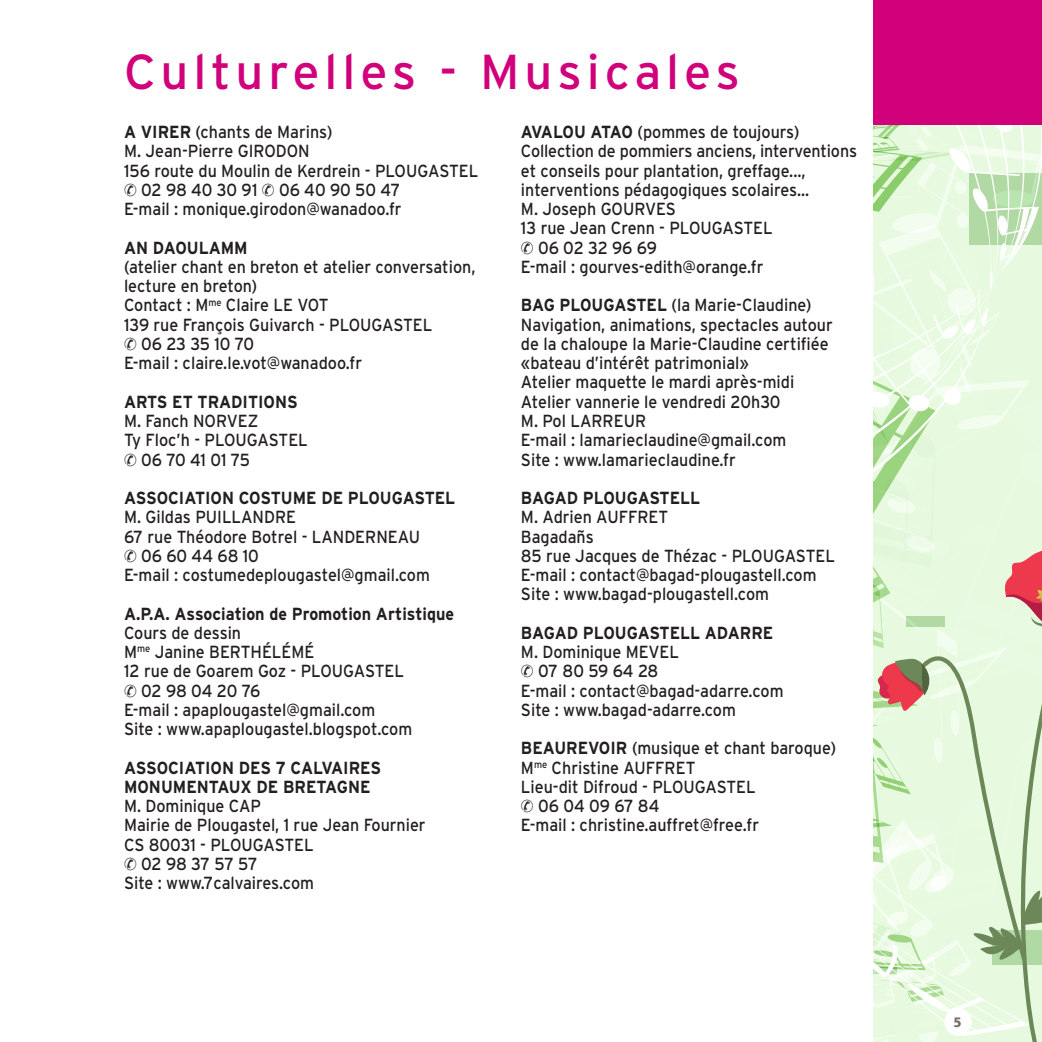
<style>
.page{position:relative;width:1042px;height:1042px;background:#fff}
.page>*{position:absolute;margin:0;border:0;box-sizing:border-box;transform-origin:0 0}
.t1{font:49px "Interstate";letter-spacing:.1em;color:#d0017b}
.t2{font:17.5px/19.2px "Interstate";color:#231f20;scale:.92 1}
.t3{font:700 17.5px/19.2px "Interstate";color:#231f20;scale:.92 1}
.t4{font:500 14px "Formata";color:#766c65}
.s1{font-weight:700}
</style>
<div class="page">
<svg style="left:873px;top:124px;width:169px;height:918px;background:#e0f0d5"></svg>
<div style="left:873px;top:0;width:169px;height:124px;background:#d0017b"></div>
<p class="t1" style="left:124px;top:44px;width:617px">Culturelles - Musicales</p>
<p class="t2" style="left:124px;top:122px;width:228px"><span class="s1">A VIRER</span> (chants de Marins)</p>
<p class="t2" style="left:124px;top:141px;width:203px">M. Jean-Pierre GIRODON</p>
<p class="t2" style="left:124px;top:161px;width:386px">156 route du Moulin de Kerdrein - PLOUGASTEL</p>
<p class="t2" style="left:141px;top:180px;width:283px">02 98 40 30 91 06 40 90 50 47</p>
<p class="t2" style="left:124px;top:199px;width:303px">E-mail : monique.girodon@wanadoo.fr</p>
<p class="t3" style="left:124px;top:238px;width:136px">AN DAOULAMM</p>
<p class="t2" style="left:124px;top:257px;width:383px">(atelier chant en breton et atelier conversation, lecture en breton)</p>
<p class="t2" style="left:124px;top:295px;width:224px">Contact : M<sup>me</sup> Claire LE VOT</p>
<p class="t2" style="left:124px;top:315px;width:337px">139 rue François Guivarch - PLOUGASTEL</p>
<p class="t2" style="left:141px;top:334px;width:124px">06 23 35 10 70</p>
<p class="t2" style="left:124px;top:353px;width:260px">E-mail : claire.le.vot@wanadoo.fr</p>
<p class="t3" style="left:124px;top:392px;width:190px">ARTS ET TRADITIONS</p>
<p class="t2" style="left:124px;top:411px;width:148px">M. Fanch NORVEZ</p>
<p class="t2" style="left:124px;top:430px;width:201px">Ty Floc’h - PLOUGASTEL</p>
<p class="t2" style="left:141px;top:449px;width:120px">06 70 41 01 75</p>
<p class="t3" style="left:124px;top:488px;width:361px">ASSOCIATION COSTUME DE PLOUGASTEL</p>
<p class="t2" style="left:124px;top:507px;width:189px">M. Gildas PUILLANDRE</p>
<p class="t2" style="left:124px;top:526px;width:323px">67 rue Théodore Botrel - LANDERNEAU</p>
<p class="t2" style="left:141px;top:546px;width:130px">06 60 44 68 10</p>
<p class="t2" style="left:124px;top:565px;width:334px">E-mail : costumedeplougastel@gmail.com</p>
<p class="t3" style="left:124px;top:603px;width:360px">A.P.A. Association de Promotion Artistique</p>
<p class="t2" style="left:124px;top:623px;width:129px">Cours de dessin</p>
<p class="t2" style="left:124px;top:642px;width:208px">M<sup>me</sup> Janine BERTHÉLÉMÉ</p>
<p class="t2" style="left:124px;top:661px;width:306px">12 rue de Goarem Goz - PLOUGASTEL</p>
<p class="t2" style="left:141px;top:680px;width:131px">02 98 04 20 76</p>
<p class="t2" style="left:124px;top:700px;width:275px">E-mail : apaplougastel@gmail.com</p>
<p class="t2" style="left:124px;top:719px;width:315px">Site : www.apaplougastel.blogspot.com</p>
<p class="t3" style="left:124px;top:757px;width:281px">ASSOCIATION DES 7 CALVAIRES<br>MONUMENTAUX DE BRETAGNE</p>
<p class="t2" style="left:124px;top:796px;width:150px">M. Dominique CAP</p>
<p class="t2" style="left:124px;top:815px;width:329px">Mairie de Plougastel, 1 rue Jean Fournier</p>
<p class="t2" style="left:124px;top:834px;width:208px">CS 80031 - PLOUGASTEL</p>
<p class="t2" style="left:141px;top:854px;width:128px">02 98 37 57 57</p>
<p class="t2" style="left:124px;top:873px;width:208px">Site : www.7calvaires.com</p>
<p class="t2" style="left:521px;top:122px;width:304px"><span class="s1">AVALOU ATAO</span> (pommes de toujours)</p>
<p class="t2" style="left:521px;top:141px;width:367px">Collection de pommiers anciens, interventions</p>
<p class="t2" style="left:521px;top:161px;width:315px">et conseils pour plantation, greffage..., interventions pédagogiques scolaires...</p>
<p class="t2" style="left:521px;top:199px;width:170px">M. Joseph GOURVES</p>
<p class="t2" style="left:521px;top:218px;width:275px">13 rue Jean Crenn - PLOUGASTEL</p>
<p class="t2" style="left:538px;top:238px;width:131px">06 02 32 96 69</p>
<p class="t2" style="left:521px;top:257px;width:265px">E-mail : gourves-edith@orange.fr</p>
<p class="t2" style="left:521px;top:295px;width:317px"><span class="s1">BAG PLOUGASTEL</span> (la Marie-Claudine)</p>
<p class="t2" style="left:521px;top:315px;width:340px">Navigation, animations, spectacles autour</p>
<p class="t2" style="left:521px;top:334px;width:336px">de la chaloupe la Marie-Claudine certifiée</p>
<p class="t2" style="left:521px;top:353px;width:249px">«bateau d’intérêt patrimonial»</p>
<p class="t2" style="left:521px;top:372px;width:298px">Atelier maquette le mardi après-midi</p>
<p class="t2" style="left:521px;top:392px;width:284px">Atelier vannerie le vendredi 20h30</p>
<p class="t2" style="left:521px;top:411px;width:138px">M. Pol LARREUR</p>
<p class="t2" style="left:521px;top:430px;width:290px">E-mail : lamarieclaudine@gmail.com</p>
<p class="t2" style="left:521px;top:449px;width:235px">Site : www.lamarieclaudine.fr</p>
<p class="t3" style="left:521px;top:488px;width:196px">BAGAD PLOUGASTELL</p>
<p class="t2" style="left:521px;top:507px;width:162px">M. Adrien AUFFRET</p>
<p class="t2" style="left:521px;top:526px;width:81px">Bagadañs</p>
<p class="t2" style="left:521px;top:546px;width:343px">85 rue Jacques de Thézac - PLOUGASTEL</p>
<p class="t2" style="left:521px;top:565px;width:323px">E-mail : contact@bagad-plougastell.com</p>
<p class="t2" style="left:521px;top:584px;width:271px">Site : www.bagad-plougastell.com</p>
<p class="t3" style="left:521px;top:623px;width:276px">BAGAD PLOUGASTELL ADARRE</p>
<p class="t2" style="left:521px;top:642px;width:173px">M. Dominique MEVEL</p>
<p class="t2" style="left:538px;top:661px;width:132px">07 80 59 64 28</p>
<p class="t2" style="left:521px;top:680px;width:287px">E-mail : contact@bagad-adarre.com</p>
<p class="t2" style="left:521px;top:700px;width:235px">Site : www.bagad-adarre.com</p>
<p class="t2" style="left:521px;top:738px;width:344px"><span class="s1">BEAUREVOIR</span> (musique et chant baroque)</p>
<p class="t2" style="left:521px;top:757px;width:191px">M<sup>me</sup> Christine AUFFRET</p>
<p class="t2" style="left:521px;top:777px;width:257px">Lieu-dit Difroud - PLOUGASTEL</p>
<p class="t2" style="left:538px;top:796px;width:133px">06 04 09 67 84</p>
<p class="t2" style="left:521px;top:815px;width:260px">E-mail : christine.auffret@free.fr</p>
<p class="t4" style="left:953px;top:1013px;width:10px">5</p>
</div>
